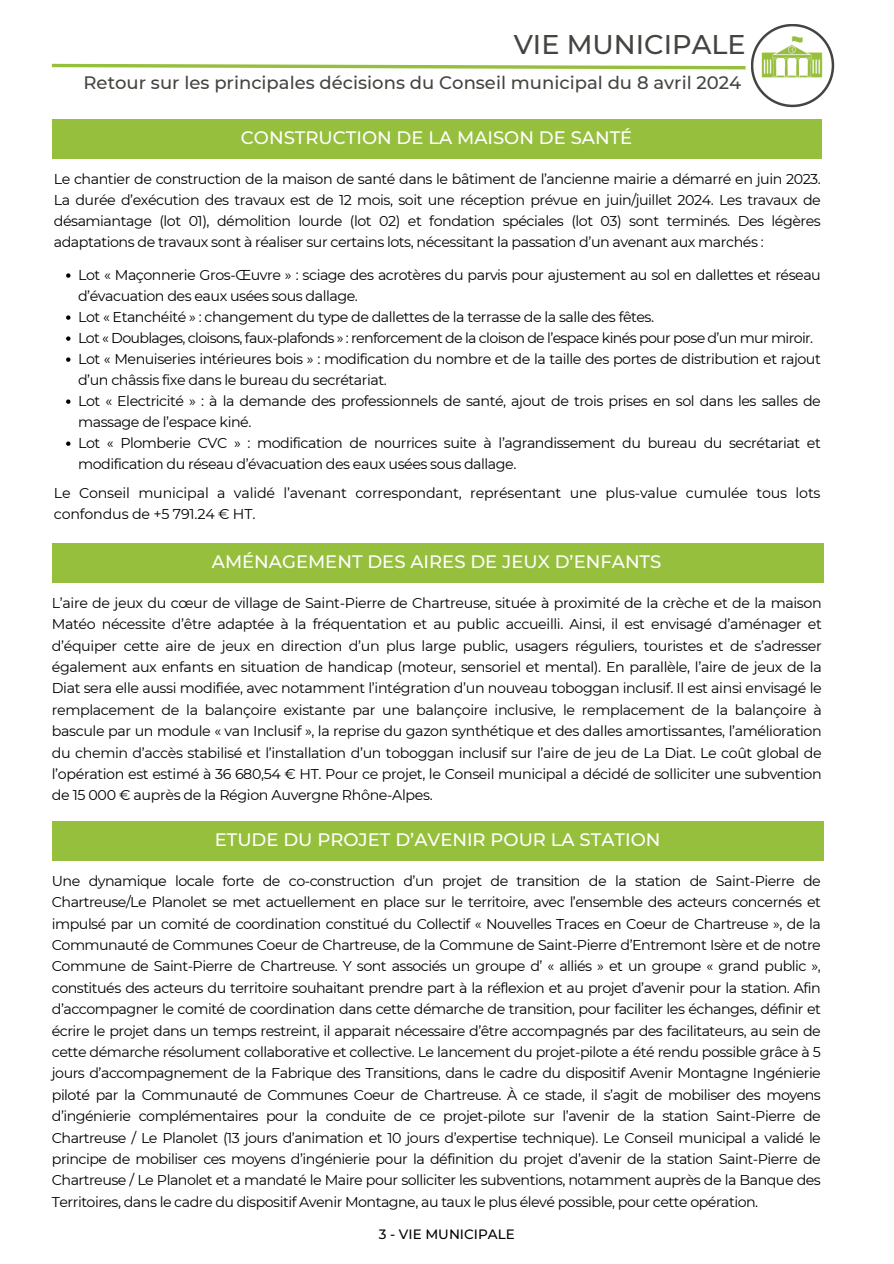
<style>
.page{position:relative;width:894px;height:1264px;background:#fff}
.page>*{position:absolute;margin:0;border:0;box-sizing:border-box;transform-origin:0 0}
.t1{font:500 27px "Montserrat";color:#444440}
.t2{font:500 18px "Montserrat";color:#fff}
.t3{font:500 18px "Montserrat";color:#444440}
.t4{font:14.25px/21.3px "Montserrat";letter-spacing:-.035em;color:#000;text-align:justify}
.t5{font:14.25px/21px "Montserrat";letter-spacing:-.015em;color:#000}
.t6{font:500 13.5px "Montserrat";color:#000}
</style>
<div class="page">
<div style="left:52px;top:119px;width:769px;height:40px;background:#96bf3d"></div>
<svg style="left:51px;top:24px;width:782px;height:83px"></svg>
<img style="left:753px;top:29px;width:77px;height:77px">
<div style="left:52px;top:544px;width:771px;height:39px;background:#96bf3d"></div>
<svg style="left:66px;top:273px;width:4px;height:5px"></svg>
<svg style="left:66px;top:315px;width:4px;height:5px"></svg>
<svg style="left:66px;top:336px;width:4px;height:5px"></svg>
<svg style="left:66px;top:357px;width:4px;height:5px"></svg>
<svg style="left:66px;top:399px;width:4px;height:5px"></svg>
<svg style="left:66px;top:441px;width:4px;height:5px"></svg>
<div style="left:52px;top:821px;width:771px;height:40px;background:#96bf3d"></div>
<h1 class="t1" style="left:513px;top:28px;width:233px">VIE MUNICIPALE</h1>
<p class="t3" style="left:83px;top:72px;width:659px">Retour sur les principales décisions du Conseil municipal du 8 avril 2024</p>
<p class="t2" style="left:241px;top:126px;width:393px">CONSTRUCTION DE LA MAISON DE SANTÉ</p>
<p class="t4" style="left:54px;top:169px;width:768px">Le chantier de construction de la maison de santé dans le bâtiment de l’ancienne mairie a démarré en juin 2023.<br>La durée d’exécution des travaux est de 12 mois, soit une réception prévue en juin/juillet 2024. Les travaux de désamiantage (lot 01), démolition lourde (lot 02) et fondation spéciales (lot 03) sont terminés. Des légères adaptations de travaux sont à réaliser sur certains lots, nécessitant la passation d’un avenant aux marchés :</p>
<p class="t4" style="left:78px;top:264px;width:744px;text-align:left">Lot « Maçonnerie Gros-Œuvre » : sciage des acrotères du parvis pour ajustement au sol en dallettes et réseau d’évacuation des eaux usées sous dallage.<br>Lot « Etanchéité » : changement du type de dallettes de la terrasse de la salle des fêtes.<br>Lot « Doublages, cloisons, faux-plafonds » : renforcement de la cloison de l’espace kinés pour pose d’un mur miroir.<br>Lot « Menuiseries intérieures bois » : modification du nombre et de la taille des portes de distribution et rajout d’un châssis fixe dans le bureau du secrétariat.<br>Lot « Electricité » : à la demande des professionnels de santé, ajout de trois prises en sol dans les salles de massage de l’espace kiné.<br>Lot « Plomberie CVC » : modification de nourrices suite à l’agrandissement du bureau du secrétariat et modification du réseau d’évacuation des eaux usées sous dallage.</p>
<p class="t5" style="left:54px;top:482px;width:768px">Le Conseil municipal a validé l’avenant correspondant, représentant une plus-value cumulée tous lots confondus de +5 791.24 € HT.</p>
<p class="t2" style="left:212px;top:550px;width:451px">AMÉNAGEMENT DES AIRES DE JEUX D’ENFANTS</p>
<p class="t4" style="left:52px;top:592px;width:771px">L’aire de jeux du cœur de village de Saint-Pierre de Chartreuse, située à proximité de la crèche et de la maison Matéo nécessite d’être adaptée à la fréquentation et au public accueilli. Ainsi, il est envisagé d’aménager et d’équiper cette aire de jeux en direction d’un plus large public, usagers réguliers, touristes et de s’adresser également aux enfants en situation de handicap (moteur, sensoriel et mental). En parallèle, l’aire de jeux de la Diat sera elle aussi modifiée, avec notamment l’intégration d’un nouveau toboggan inclusif. Il est ainsi envisagé le remplacement de la balançoire existante par une balançoire inclusive, le remplacement de la balançoire à bascule par un module « van Inclusif », la reprise du gazon synthétique et des dalles amortissantes, l’amélioration du chemin d’accès stabilisé et l’installation d’un toboggan inclusif sur l’aire de jeu de La Diat. Le coût global de l’opération est estimé à 36 680,54 € HT. Pour ce projet, le Conseil municipal a décidé de solliciter une subvention de 15 000 € auprès de la Région Auvergne Rhône-Alpes.</p>
<p class="t2" style="left:215px;top:828px;width:447px">ETUDE DU PROJET D’AVENIR POUR LA STATION</p>
<p class="t4" style="left:52px;top:870px;width:770px">Une dynamique locale forte de co-construction d’un projet de transition de la station de Saint-Pierre de Chartreuse/Le Planolet se met actuellement en place sur le territoire, avec l’ensemble des acteurs concernés et impulsé par un comité de coordination constitué du Collectif « Nouvelles Traces en Coeur de Chartreuse », de la Communauté de Communes Coeur de Chartreuse, de la Commune de Saint-Pierre d’Entremont Isère et de notre Commune de Saint-Pierre de Chartreuse. Y sont associés un groupe d’ « alliés » et un groupe « grand public », constitués des acteurs du territoire souhaitant prendre part à la réflexion et au projet d’avenir pour la station. Afin d’accompagner le comité de coordination dans cette démarche de transition, pour faciliter les échanges, définir et écrire le projet dans un temps restreint, il apparait nécessaire d’être accompagnés par des facilitateurs, au sein de cette démarche résolument collaborative et collective. Le lancement du projet-pilote a été rendu possible grâce à 5 jours d’accompagnement de la Fabrique des Transitions, dans le cadre du dispositif Avenir Montagne Ingénierie piloté par la Communauté de Communes Coeur de Chartreuse. À ce stade, il s’agit de mobiliser des moyens d’ingénierie complémentaires pour la conduite de ce projet-pilote sur l’avenir de la station Saint-Pierre de Chartreuse / Le Planolet (13 jours d’animation et 10 jours d’expertise technique). Le Conseil municipal a validé le principe de mobiliser ces moyens d’ingénierie pour la définition du projet d’avenir de la station Saint-Pierre de Chartreuse / Le Planolet et a mandaté le Maire pour solliciter les subventions, notamment auprès de la Banque des Territoires, dans le cadre du dispositif Avenir Montagne, au taux le plus élevé possible, pour cette opération.</p>
<p class="t6" style="left:378px;top:1226px;width:137px">3 - VIE MUNICIPALE</p>
</div>
